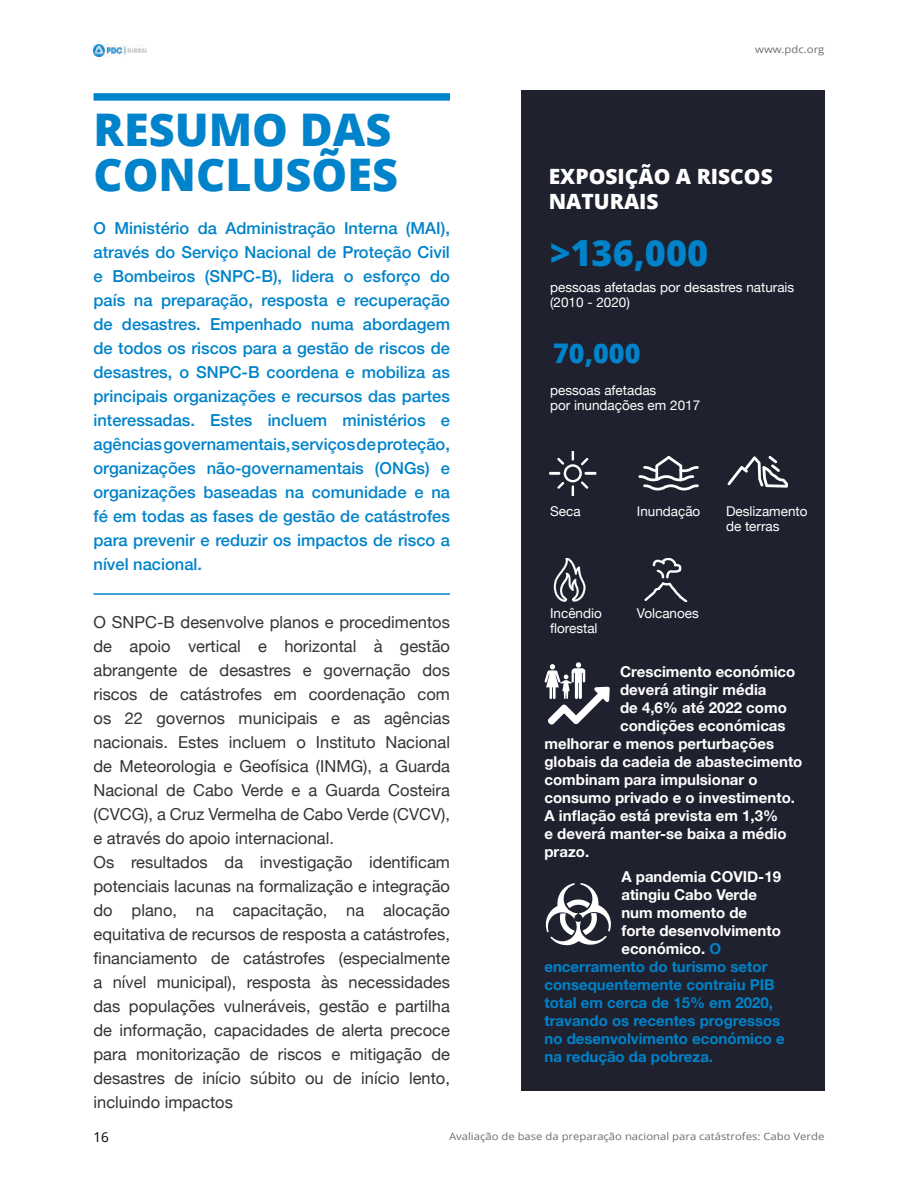
<style>
.page{position:relative;width:918px;height:1188px;background:#fff}
.page>*{position:absolute;margin:0;border:0;box-sizing:border-box;transform-origin:0 0}
.t1{font:800 45px/45px "Open Sans";color:#0083ca}
.t2{font:800 36px "Open Sans";color:#0083ca}
.t3{font:800 27px "Open Sans";color:#0083ca}
.t4{font:800 21px/25.2px "Open Sans";color:#fff}
.t5{font:16.5px/24px "Helvetica Neue";color:#333}
.t6{font:500 16.5px/24px "Helvetica Neue";color:#0083ca;text-align:justify}
.t7{font:700 15px "Helvetica Neue";color:#fff}
.t8{font:700 15px "Helvetica Neue";color:#0083ca}
.t9{font:13.5px/15px "Helvetica Neue";color:#fff}
.t10{font:13.5px "Open Sans";color:#000}
.t11{font:10.2px "Open Sans";color:#6e6f71;scale:1.11 1}
.s1{color:#0083ca}
</style>
<div class="page">
<img style="left:94px;top:44px;width:53px;height:12px">
<div style="left:521px;top:90px;width:303px;height:1001px;background:#1f212e"></div>
<svg style="left:545px;top:883px;width:66px;height:62px"></svg>
<svg style="left:544px;top:662px;width:66px;height:63px"></svg>
<hr style="left:94px;top:593px;width:356px;height:2px;background:#0083ca">
<svg style="left:549px;top:452px;width:48px;height:43px"></svg>
<svg style="left:638px;top:456px;width:61px;height:34px"></svg>
<svg style="left:554px;top:558px;width:32px;height:44px"></svg>
<svg style="left:728px;top:456px;width:60px;height:32px"></svg>
<svg style="left:644px;top:558px;width:43px;height:44px"></svg>
<div style="left:94px;top:93px;width:356px;height:8px;background:#0083ca"></div>
<h1 class="t1" style="left:94px;top:104px;width:306px">RESUMO DAS<br>CONCLUSÕES</h1>
<p class="t6" style="left:94px;top:215px;width:358px">O Ministério da Administração Interna (MAI), através do Serviço Nacional de Proteção Civil e Bombeiros (SNPC-B), lidera o esforço do país na preparação, resposta e recuperação de desastres. Empenhado numa abordagem de todos os riscos para a gestão de riscos de desastres, o SNPC-B coordena e mobiliza as principais organizações e recursos das partes interessadas. Estes incluem ministérios e agências governamentais, serviços de proteção, organizações não-governamentais (ONGs) e organizações baseadas na comunidade e na fé em todas as fases de gestão de catástrofes para prevenir e reduzir os impactos de risco a nível nacional.</p>
<p class="t5" style="left:94px;top:611px;width:358px">O SNPC-B desenvolve planos e procedimentos de apoio vertical e horizontal à gestão abrangente de desastres e governação dos riscos de catástrofes em coordenação com os 22 governos municipais e as agências nacionais. Estes incluem o Instituto Nacional de Meteorologia e Geofísica (INMG), a Guarda Nacional de Cabo Verde e a Guarda Costeira (CVCG), a Cruz Vermelha de Cabo Verde (CVCV), e através do apoio internacional.<br>Os resultados da investigação identificam potenciais lacunas na formalização e integração do plano, na capacitação, na alocação equitativa de recursos de resposta a catástrofes, financiamento de catástrofes (especialmente a nível municipal), resposta às necessidades das populações vulneráveis, gestão e partilha de informação, capacidades de alerta precoce para monitorização de riscos e mitigação de desastres de início súbito ou de início lento, incluindo impactos</p>
<p class="t11" style="left:755px;top:42px;width:64px">www.pdc.org</p>
<p class="t4" style="left:549px;top:162px;width:226px">EXPOSIÇÃO A RISCOS<br>NATURAIS</p>
<h2 class="t2" style="left:550px;top:225px;width:160px">&gt;136,000</h2>
<p class="t9" style="left:550px;top:280px;width:246px">pessoas afetadas por desastres naturais (2010 - 2020)</p>
<h3 class="t3" style="left:553px;top:333px;width:89px">70,000</h3>
<p class="t9" style="left:550px;top:384px;width:152px">pessoas afetadas<br>por inundações em 2017</p>
<p class="t9" style="left:550px;top:504px;width:32px">Seca</p>
<p class="t9" style="left:550px;top:606px;width:53px">Incêndio florestal</p>
<p class="t9" style="left:637px;top:504px;width:65px">Inundação</p>
<p class="t9" style="left:726px;top:504px;width:83px">Deslizamento de terras</p>
<p class="t9" style="left:637px;top:606px;width:64px">Volcanoes</p>
<p class="t7" style="left:620px;top:660px;width:177px">Crescimento económico</p>
<p class="t7" style="left:620px;top:678px;width:148px">deverá atingir média</p>
<p class="t7" style="left:620px;top:696px;width:168px">de 4,6% até 2022 como</p>
<p class="t7" style="left:620px;top:714px;width:167px">condições económicas</p>
<p class="t7" style="left:544px;top:732px;width:231px">melhorar e menos perturbações</p>
<p class="t7" style="left:544px;top:750px;width:259px">globais da cadeia de abastecimento</p>
<p class="t7" style="left:544px;top:768px;width:215px">combinam para impulsionar o</p>
<p class="t7" style="left:544px;top:786px;width:252px">consumo privado e o investimento.</p>
<p class="t7" style="left:544px;top:804px;width:235px">A inflação está prevista em 1,3%</p>
<p class="t7" style="left:544px;top:822px;width:244px">e deverá manter-se baixa a médio</p>
<p class="t7" style="left:544px;top:840px;width:46px">prazo.</p>
<p class="t7" style="left:621px;top:865px;width:161px">A pandemia COVID-19</p>
<p class="t7" style="left:621px;top:883px;width:137px">atingiu Cabo Verde</p>
<p class="t7" style="left:621px;top:901px;width:127px">num momento de</p>
<p class="t7" style="left:621px;top:919px;width:161px">forte desenvolvimento</p>
<p class="t7" style="left:621px;top:937px;width:101px">económico. <span class="s1">O</span></p>
<p class="t8" style="left:544px;top:955px;width:225px">encerramento do turismo setor</p>
<p class="t8" style="left:544px;top:973px;width:232px">consequentemente contraiu PIB</p>
<p class="t8" style="left:544px;top:991px;width:230px">total em cerca de 15% em 2020,</p>
<p class="t8" style="left:544px;top:1009px;width:237px">travando os recentes progressos</p>
<p class="t8" style="left:544px;top:1027px;width:242px">no desenvolvimento económico e</p>
<p class="t8" style="left:544px;top:1045px;width:170px">na redução da pobreza.</p>
<p class="t10" style="left:94px;top:1128px;width:17px">16</p>
<p class="t11" style="left:449px;top:1130px;width:340px">Avaliação de base da preparação nacional para catástrofes: Cabo Verde</p>
</div>
